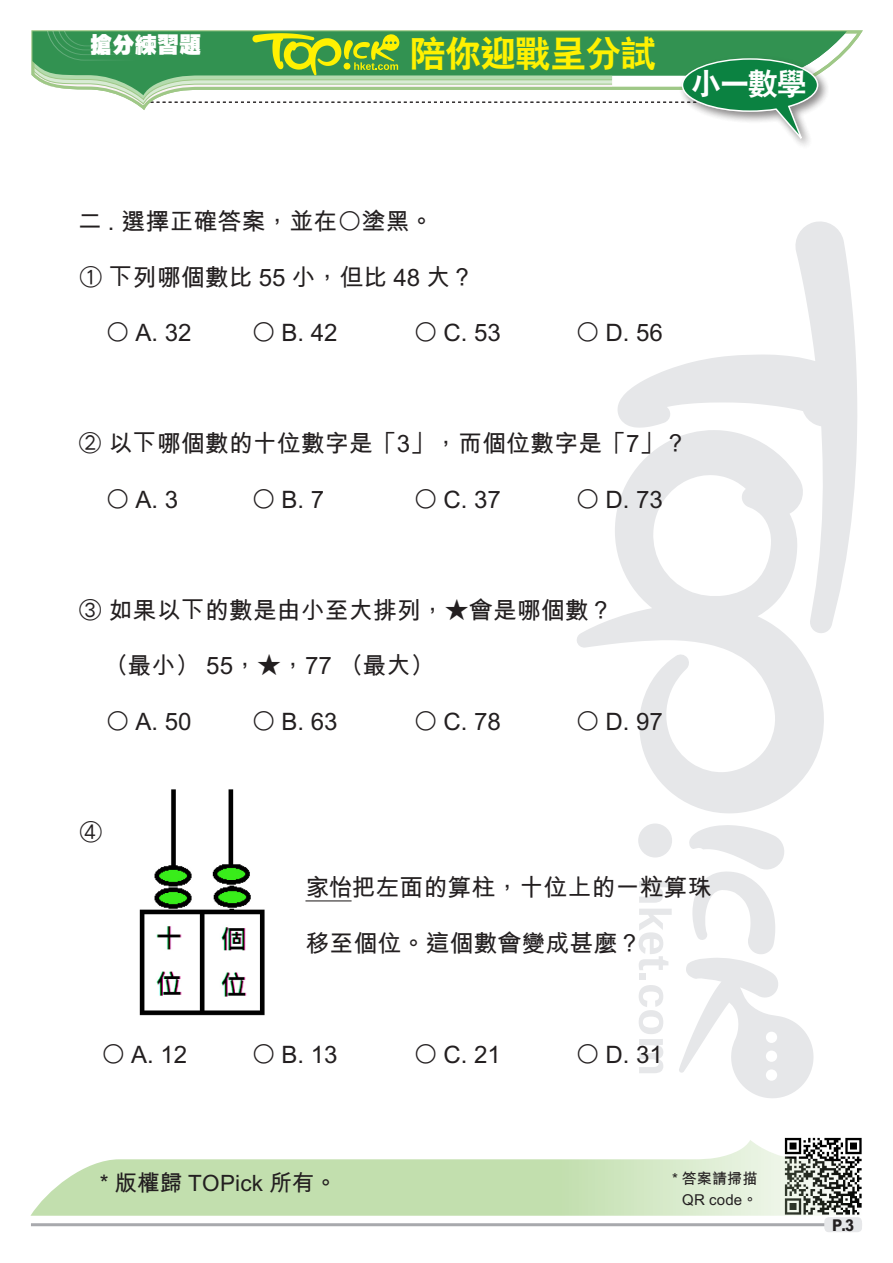
<style>
.page{position:relative;width:893px;height:1263px;background:#fff}
.page>*{position:absolute;margin:0;border:0;box-sizing:border-box;transform-origin:0 0}
.小題eq{font:36px "C Hei 2 Xbold HKSCS";letter-spacing:-.025em;color:#fff101}
.內文{font:30px "C Hei 2 Xbold HKSCS";color:#fff}
.Ex_Questions{font:24px "M Hei Bold HKSCS";color:#231f20}
.sf_內文{font:22.5px "M Hei Bold HKSCS";letter-spacing:.01em;color:#231f20}
.小題{font:22.2px "C Hei Ultra Bold HKSCS";color:#fff}
.t1{font:16.2px "M Hei Xbold HKSCS";color:#231f20;scale:.9 1}
.sf_內文-2{font:15px "M Hei Bold HKSCS";letter-spacing:.01em;color:#231f20}
</style>
<div class="page">
<svg style="left:639px;top:881px;width:33px;height:22px"></svg>
<svg style="left:639px;top:909px;width:33px;height:61px"></svg>
<div style="left:639px;top:974px;width:7px;height:6px;background:#e6e7e9"></div>
<svg style="left:639px;top:985px;width:24px;height:88px"></svg>
<div style="left:638px;top:823px;width:34px;height:34px;background:#e6e7e9;border-radius:50%"></div>
<svg style="left:679px;top:825px;width:135px;height:273px"></svg>
<svg style="left:617px;top:221px;width:240px;height:411px"></svg>
<svg style="left:577px;top:430px;width:248px;height:383px"></svg>
<svg style="left:819px;top:31px;width:28px;height:35px"></svg>
<div style="left:678px;top:54px;width:152px;height:96px;background:#231f20;opacity:.32"></div>
<svg style="left:31px;top:30px;width:788px;height:116px"></svg>
<img style="left:784px;top:1137px;width:78px;height:71px">
<svg style="left:30px;top:1140px;width:831px;height:76px;fill:#c5dfb2"></svg>
<hr style="left:31px;top:1223px;width:831px;height:3px;background:#a8a9ad">
<div style="left:824px;top:1217px;width:38px;height:15px;background:#e6e7e9;border-radius:4px"></div>
<hr style="left:305px;top:900px;width:47px;height:1px;background:#231f20">
<img style="left:139px;top:789px;width:126px;height:227px">
<p class="小題" style="left:90px;top:30px;width:113px">搶分練習題</p>
<p class="小題eq" style="left:410px;top:30px;width:248px">陪你迎戰呈分試</p>
<p class="內文" style="left:691px;top:64px;width:117px">小一數學</p>
<p class="Ex_Questions" style="left:78px;top:204px;width:357px">二 . 選擇正確答案，並在○塗黑。</p>
<p class="Ex_Questions" style="left:78px;top:260px;width:398px">① 下列哪個數比 55 小，但比 48 大？</p>
<p class="Ex_Questions" style="left:105px;top:315px;width:88px">○ A. 32</p>
<p class="Ex_Questions" style="left:251px;top:315px;width:88px">○ B. 42</p>
<p class="Ex_Questions" style="left:413px;top:315px;width:89px">○ C. 53</p>
<p class="Ex_Questions" style="left:575px;top:315px;width:89px">○ D. 56</p>
<p class="Ex_Questions" style="left:78px;top:426px;width:611px">② 以下哪個數的十位數字是「3」，而個位數字是「7」？</p>
<p class="Ex_Questions" style="left:105px;top:482px;width:74px">○ A. 3</p>
<p class="Ex_Questions" style="left:251px;top:482px;width:74px">○ B. 7</p>
<p class="Ex_Questions" style="left:413px;top:482px;width:89px">○ C. 37</p>
<p class="Ex_Questions" style="left:575px;top:482px;width:89px">○ D. 73</p>
<p class="Ex_Questions" style="left:78px;top:593px;width:536px">③ 如果以下的數是由小至大排列，★會是哪個數？</p>
<p class="Ex_Questions" style="left:104px;top:648px;width:332px">（最小） 55，★，77 （最大）</p>
<p class="Ex_Questions" style="left:105px;top:704px;width:88px">○ A. 50</p>
<p class="Ex_Questions" style="left:251px;top:704px;width:88px">○ B. 63</p>
<p class="Ex_Questions" style="left:413px;top:704px;width:89px">○ C. 78</p>
<p class="Ex_Questions" style="left:575px;top:704px;width:89px">○ D. 97</p>
<p class="Ex_Questions" style="left:78px;top:815px;width:25px">④</p>
<p class="Ex_Questions" style="left:305px;top:870px;width:408px">家怡把左面的算柱，十位上的一粒算珠</p>
<p class="Ex_Questions" style="left:305px;top:926px;width:337px">移至個位。這個數會變成甚麼？</p>
<p class="Ex_Questions" style="left:101px;top:1037px;width:88px">○ A. 12</p>
<p class="Ex_Questions" style="left:251px;top:1037px;width:88px">○ B. 13</p>
<p class="Ex_Questions" style="left:413px;top:1037px;width:89px">○ C. 21</p>
<p class="Ex_Questions" style="left:575px;top:1037px;width:89px">○ D. 31</p>
<p class="sf_內文" style="left:100px;top:1166px;width:239px">* 版權歸 TOPick 所有。</p>
<p class="sf_內文-2" style="left:672px;top:1167px;width:87px">* 答案請掃描</p>
<p class="sf_內文-2" style="left:682px;top:1188px;width:77px">QR code。</p>
<p class="t1" style="left:832px;top:1214px;width:26px">P.3</p>
</div>
